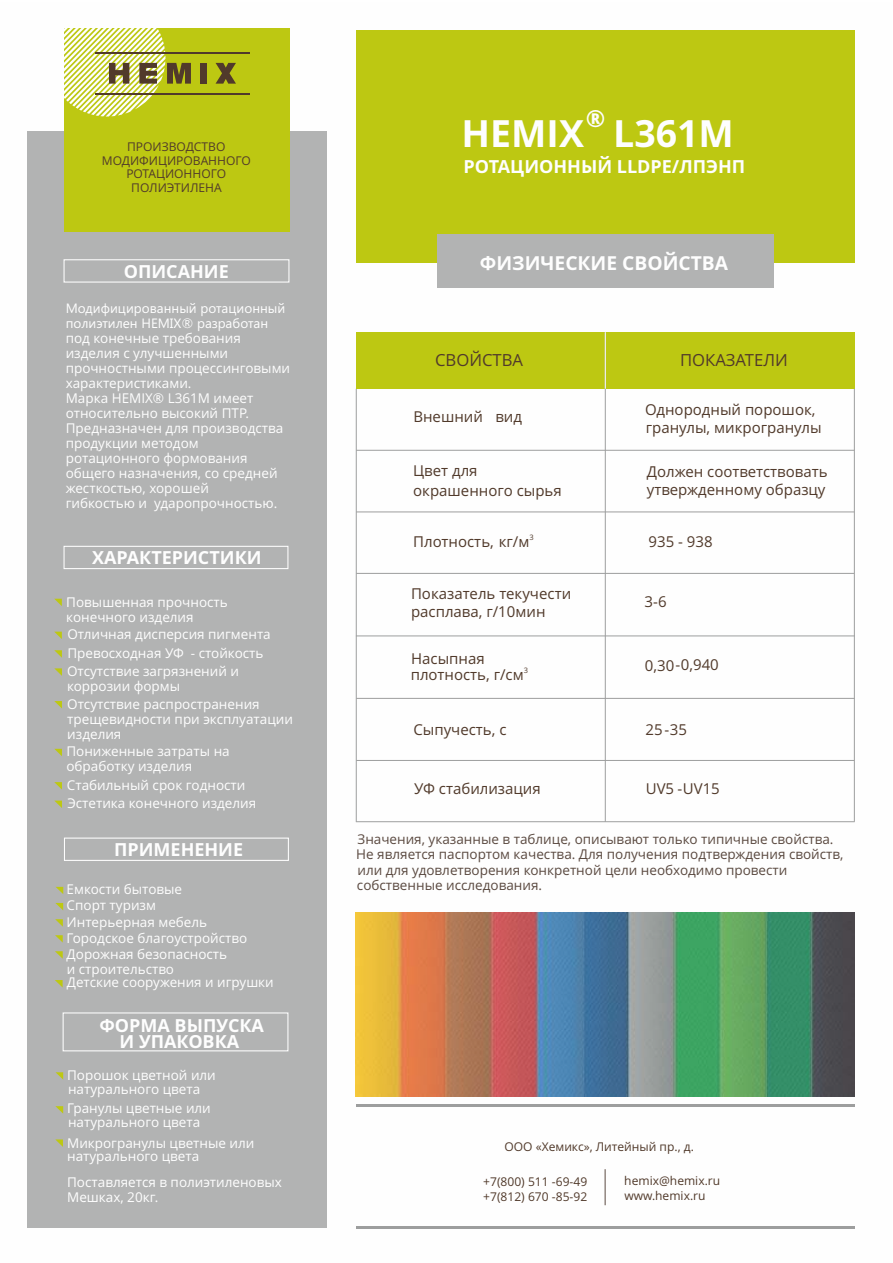
<style>
.page{position:relative;width:893px;height:1263px;background:#fff}
.page>*{position:absolute;margin:0;border:0;box-sizing:border-box;transform-origin:0 0}
.t1{font:700 37.5px "Open Sans";color:#fefefe}
.t2{font:700 23.55px "Open Sans";color:#fefefe}
.t3{font:700 19.2px "Open Sans";color:#fefefe}
.t4{font:700 18px/16.8px "Open Sans";color:#fefefe;text-align:center}
.t5{font:16.65px "Open Sans";color:#513a2b}
.t6{font:15px/18px "Open Sans";color:#513a2b}
.t7{font:13.5px/15px "Open Sans";color:#fefefe}
.t8{font:13.5px/15.5px "Open Sans";color:#5b4a41}
.t9{font:13.5px/15px "Segoe UI";color:#fefefe}
.t10{font:12px/13.8px "Open Sans";color:#513a2b}
.t11{font:7.5px "Open Sans";color:#513a2b}
</style>
<div class="page">
<div style="left:356px;top:30px;width:498px;height:232px;background:#bdc812"></div>
<div style="left:27px;top:131px;width:300px;height:1097px;background:#b2b3b3"></div>
<div style="left:64px;top:28px;width:225px;height:203px;background:#bdc812"></div>
<div style="left:64px;top:837px;width:225px;height:24px;border:1px solid #fefefe"></div>
<hr style="left:356px;top:1104px;width:498px;height:3px;background:#9d9e9e">
<hr style="left:356px;top:1226px;width:498px;height:2px;background:#9d9e9e">
<div style="left:437px;top:234px;width:336px;height:53px;background:#b2b3b3"></div>
<hr style="left:605px;top:1169px;width:1px;height:36px;background:#5b4a41">
<svg style="left:54px;top:599px;width:8px;height:7px"></svg>
<svg style="left:54px;top:632px;width:8px;height:7px"></svg>
<svg style="left:54px;top:650px;width:8px;height:8px"></svg>
<svg style="left:54px;top:668px;width:8px;height:8px"></svg>
<svg style="left:54px;top:701px;width:8px;height:7px"></svg>
<svg style="left:54px;top:749px;width:8px;height:7px"></svg>
<svg style="left:54px;top:782px;width:8px;height:8px"></svg>
<svg style="left:55px;top:801px;width:7px;height:7px"></svg>
<svg style="left:55px;top:919px;width:8px;height:8px"></svg>
<svg style="left:56px;top:887px;width:7px;height:7px"></svg>
<svg style="left:55px;top:903px;width:8px;height:7px"></svg>
<svg style="left:55px;top:935px;width:8px;height:7px"></svg>
<svg style="left:55px;top:951px;width:8px;height:8px"></svg>
<svg style="left:55px;top:1139px;width:8px;height:8px"></svg>
<svg style="left:56px;top:1072px;width:7px;height:7px"></svg>
<svg style="left:55px;top:1106px;width:8px;height:8px"></svg>
<div style="left:64px;top:546px;width:224px;height:23px;border:1px solid #fefefe"></div>
<div style="left:63px;top:1012px;width:225px;height:39px;border:1px solid #fefefe"></div>
<div style="left:64px;top:259px;width:225px;height:24px;border:1px solid #fefefe"></div>
<img style="left:356px;top:912px;width:498px;height:184px">
<div style="left:600px;top:332px;width:255px;height:57px;background:#bdc812"></div>
<hr style="left:356px;top:389px;width:1px;height:433px;background:#9d9e9e">
<hr style="left:854px;top:389px;width:1px;height:433px;background:#9d9e9e">
<hr style="left:356px;top:821px;width:499px;height:1px;background:#9d9e9e">
<div style="left:356px;top:332px;width:247px;height:57px;background:#bdc812"></div>
<hr style="left:356px;top:760px;width:498px;height:1px;background:#9d9e9e">
<hr style="left:356px;top:698px;width:498px;height:1px;background:#9d9e9e">
<hr style="left:356px;top:636px;width:499px;height:1px;background:#9d9e9e">
<hr style="left:356px;top:573px;width:498px;height:1px;background:#9d9e9e">
<hr style="left:356px;top:512px;width:498px;height:1px;background:#9d9e9e">
<hr style="left:356px;top:450px;width:498px;height:1px;background:#9d9e9e">
<hr style="left:605px;top:332px;width:1px;height:490px;background:#9d9e9e">
<hr style="left:605px;top:332px;width:1px;height:57px;background:#fefefe">
<hr style="left:95px;top:52px;width:155px;height:1px;background:#513a2b">
<svg style="left:216px;top:63px;width:20px;height:21px"></svg>
<div style="left:200px;top:63px;width:7px;height:21px;background:#513a2b"></div>
<hr style="left:95px;top:93px;width:155px;height:1px;background:#513a2b">
<svg style="left:64px;top:28px;width:127px;height:89px"></svg>
<svg style="left:55px;top:980px;width:8px;height:7px"></svg>
<p class="t10" style="left:102px;top:141px;width:151px;text-align:center">ПРОИЗВОДСТВО<br>МОДИФИЦИРОВАННОГО<br>РОТАЦИОННОГО<br>ПОЛИЭТИЛЕНА</p>
<h3 class="t4" style="left:124px;top:265px;width:107px">ОПИСАНИЕ</h3>
<p class="t9" style="left:66px;top:302px;width:221px">Модифицированный ротационный полиэтилен HEMIX® разработан</p>
<p class="t7" style="left:66px;top:332px;width:226px">под конечные требования изделия с улучшенными прочностными процессинговыми характеристиками.<br>Марка HEMIX® L361M имеет относительно высокий ПТР.<br>Предназначен для производства продукции методом ротационного формования общего назначения, со средней жесткостью, хорошей<br>гибкостью и ударопрочностью.</p>
<h3 class="t4" style="left:92px;top:551px;width:171px">ХАРАКТЕРИСТИКИ</h3>
<p class="t7" style="left:66px;top:596px;width:163px">Повышенная прочность конечного изделия</p>
<p class="t7" style="left:67px;top:627px;width:205px;line-height:18.3px">Отличная дисперсия пигмента<br>Превосходная УФ - стойкость<br>Отсутствие загрязнений и</p>
<p class="t7" style="left:67px;top:678px;width:194px;line-height:17.9px">коррозии формы<br>Отсутствие распространения</p>
<p class="t7" style="left:67px;top:713px;width:227px">трещевидности при эксплуатации изделия</p>
<p class="t7" style="left:66px;top:745px;width:165px">Пониженные затраты на обработку изделия</p>
<p class="t7" style="left:67px;top:777px;width:191px;line-height:18.8px">Стабильный срок годности<br>Эстетика конечного изделия</p>
<h3 class="t4" style="left:114px;top:842px;width:131px">ПРИМЕНЕНИЕ</h3>
<p class="t7" style="left:67px;top:882px;width:182px;line-height:16.2px">Емкости бытовые<br>Спорт туризм<br>Интерьерная мебель<br>Городское благоустройство<br>Дорожная безопасность</p>
<p class="t7" style="left:67px;top:963px;width:208px;line-height:13.5px">и строительство<br>Детские сооружения и игрушки</p>
<h3 class="t4" style="left:99px;top:1018px;width:166px">ФОРМА ВЫПУСКА<br>И УПАКОВКА</h3>
<p class="t7" style="left:67px;top:1069px;width:150px;line-height:13.8px">Порошок цветной или натурального цвета</p>
<p class="t7" style="left:67px;top:1103px;width:145px;line-height:13.2px">Гранулы цветные или натурального цвета</p>
<h2 class="t2" style="left:586px;top:109px;width:21px">®</h2>
<h1 class="t1" style="left:462px;top:119px;width:274px">HEMIX L361M</h1>
<h3 class="t4" style="left:464px;top:160px;width:283px">РОТАЦИОННЫЙ LLDPE/ЛПЭНП</h3>
<h3 class="t3" style="left:480px;top:255px;width:250px">ФИЗИЧЕСКИЕ СВОЙСТВА</h3>
<p class="t5" style="left:435px;top:353px;width:90px">СВОЙСТВА</p>
<p class="t6" style="left:413px;top:409px;width:110px">Внешний вид</p>
<p class="t6" style="left:413px;top:462px;width:150px;line-height:20px">Цвет для окрашенного сырья</p>
<p class="t6" style="left:413px;top:534px;width:118px">Плотность, кг/м</p>
<p class="t11" style="left:529px;top:534px;width:6px">3</p>
<p class="t6" style="left:411px;top:586px;width:162px">Показатель текучести расплава, г/10мин</p>
<p class="t6" style="left:411px;top:651px;width:75px">Насыпная</p>
<p class="t11" style="left:524px;top:667px;width:6px">3</p>
<p class="t6" style="left:411px;top:667px;width:115px">плотность, г/см</p>
<p class="t6" style="left:413px;top:722px;width:95px">Сыпучесть, с</p>
<p class="t5" style="left:680px;top:353px;width:109px">ПОКАЗАТЕЛИ</p>
<p class="t6" style="left:645px;top:401px;width:178px;line-height:18.8px">Однородный порошок, гранулы, микрогранулы</p>
<p class="t6" style="left:647px;top:464px;width:182px">Должен соответствовать утвержденному образцу</p>
<p class="t6" style="left:648px;top:534px;width:66px">935 - 938</p>
<p class="t6" style="left:645px;top:594px;width:23px">3-6</p>
<p class="t6" style="left:645px;top:657px;width:75px">0,30-0,940</p>
<p class="t6" style="left:645px;top:722px;width:43px">25-35</p>
<p class="t6" style="left:414px;top:781px;width:128px">УФ стабилизация</p>
<p class="t6" style="left:646px;top:781px;width:76px">UV5 -UV15</p>
<p class="t8" style="left:356px;top:833px;width:489px">Значения, указанные в таблице, описывают только типичные свойства.<br>Не является паспортом качества. Для получения подтверждения свойств, или для удовлетворения конкретной цели необходимо провести собственные исследования.</p>
<p class="t7" style="left:67px;top:1137px;width:189px">Микрогранулы цветные или</p>
<p class="t10" style="left:504px;top:1141px;width:191px">ООО «Хемикс», Литейный пр., д.</p>
<p class="t7" style="left:67px;top:1144px;width:216px;line-height:26.4px">натурального цвета<br>Поставляется в полиэтиленовых</p>
<p class="t7" style="left:67px;top:1191px;width:93px">Мешках, 20кг.</p>
<p class="t10" style="left:483px;top:1176px;width:106px;line-height:14.4px">+7(800) 511 -69-49 +7(812) 670 -85-92</p>
<p class="t10" style="left:624px;top:1175px;width:97px">hemix@hemix.ru www.hemix.ru</p>
</div>
